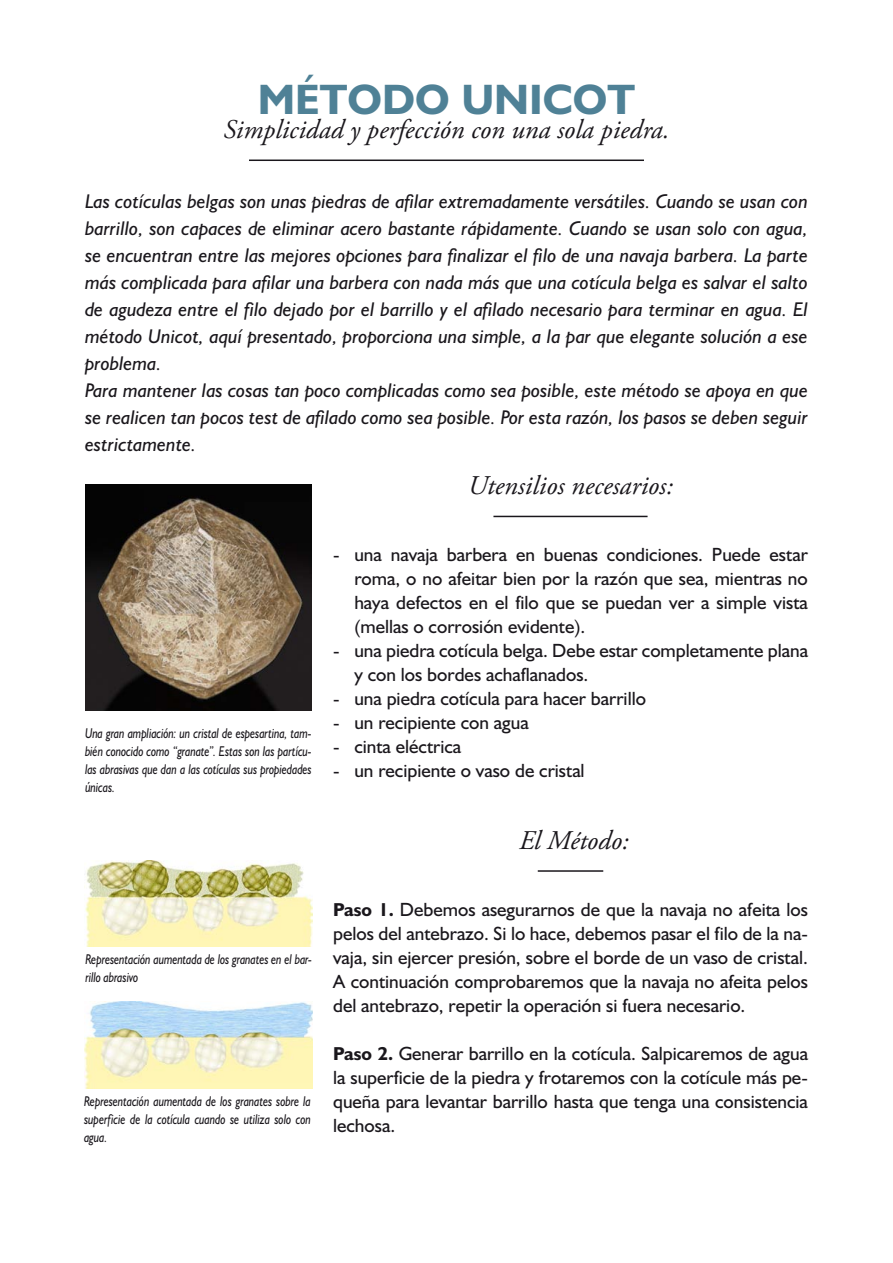
<style>
.page{position:relative;width:893px;height:1263px;background:#fff}
.page>*{position:absolute;margin:0;border:0;box-sizing:border-box;transform-origin:0 0}
.t1{font:45px "NRB Welsh Gillian Bold";color:#4f8196}
.t2{font:italic 27px "Adobe Garamond Pro";color:#1a171c}
.t3{font:21px/27px "NRB Welsh Gillian Italic";color:#1a171c}
.t4{font:19.8px/24px "NRB Welsh Gillian Roman";color:#1a171c;text-align:justify}
.t5{font:15px/18px "NRB Welsh Gillian Italic";letter-spacing:-.01em;color:#1a171c;text-align:justify;scale:.8 1}
.s1{font-family:"Gill Sans Std";font-style:italic}
.s2{font-family:"NRB Welsh Gillian Bold"}
</style>
<div class="page">
<hr style="left:249px;top:160px;width:395px;height:1px;background:#1a171c">
<hr style="left:493px;top:516px;width:155px;height:1px;background:#1a171c">
<hr style="left:538px;top:870px;width:65px;height:2px;background:#1a171c">
<img style="left:85px;top:485px;width:226px;height:226px">
<img style="left:84px;top:860px;width:228px;height:87px">
<img style="left:85px;top:1001px;width:228px;height:87px">
<h1 class="t1" style="left:258px;top:73px;width:379px">Método Unicot</h1>
<h2 class="t2" style="left:223px;top:113px;width:447px">Simplicidad y perfección con una sola piedra.</h2>
<p class="t3" style="left:85px;top:187px;width:724px">Las cotículas belgas son unas piedras de afilar extremadamente versátiles. Cuando se usan con barrillo, son capaces de eliminar acero bastante rápidamente. Cuando se usan solo con agua, se encuentran entre las mejores opciones para finalizar el filo de una navaja barbera. La parte más complicada para afilar una barbera con nada más que una cotícula belga es salvar el salto de agudeza entre el filo dejado por el barrillo y el afilado necesario para terminar en agua. El método Unicot, aquí presentado, proporciona una simple, a la par que elegante solución a ese problema.<br>Para mantener las cosas tan poco complicadas como sea posible, este método se apoya en que se realicen tan pocos test de afilado como sea posible. Por esta razón, los pasos se deben seguir estrictamente.</p>
<h2 class="t2" style="left:468px;top:470px;width:207px">Utensilios necesarios:</h2>
<p class="t5" style="left:85px;top:724px;width:285px">Una gran ampliación: un cristal de espesartina, tam&shy;bién conocido como “granate”. Estas son las partícu&shy;las abrasivas que dan a las cotículas sus propiedades <span class="s1">ú</span>nicas.</p>
<p class="t4" style="left:354px;top:542px;width:455px;text-indent:-21px">- una navaja barbera en buenas condiciones. Puede estar roma, o no afeitar bien por la razón que sea, mientras no haya defectos en el filo que se puedan ver a simple vista (mellas o corrosión evidente).</p>
<p class="t4" style="left:354px;top:638px;width:455px;text-indent:-21px">- una piedra cotícula belga. Debe estar completamente plana y con los bordes achaflanados.</p>
<p class="t4" style="left:333px;top:686px;width:314px">- una piedra cotícula para hacer barrillo</p>
<p class="t4" style="left:333px;top:710px;width:197px">- un recipiente con agua</p>
<p class="t4" style="left:333px;top:734px;width:130px">- cinta eléctrica</p>
<p class="t4" style="left:333px;top:758px;width:253px">- un recipiente o vaso de cristal</p>
<h2 class="t2" style="left:519px;top:824px;width:111px">El Método:</h2>
<p class="t5" style="left:85px;top:949px;width:285px">Representación aumentada de los granates en el bar&shy;rillo abrasivo</p>
<p class="t5" style="left:84px;top:1092px;width:285px">Representación aumentada de los granates sobre la superficie de la cotícula cuando se utiliza solo con agua.</p>
<p class="t4" style="left:333px;top:896px;width:476px"><span class="s2">Paso 1.</span> Debemos asegurarnos de que la navaja no afeita los pelos del antebrazo. Si lo hace, debemos pasar el filo de la na&shy;vaja, sin ejercer presión, sobre el borde de un vaso de cristal.<br>A continuación comprobaremos que la navaja no afeita pelos del antebrazo, repetir la operación si fuera necesario.</p>
<p class="t4" style="left:333px;top:1040px;width:476px"><span class="s2">Paso 2.</span> Generar barrillo en la cotícula. Salpicaremos de agua la superficie de la piedra y frotaremos con la cotícule más pe&shy;queña para levantar barrillo hasta que tenga una consistencia lechosa.</p>
</div>
